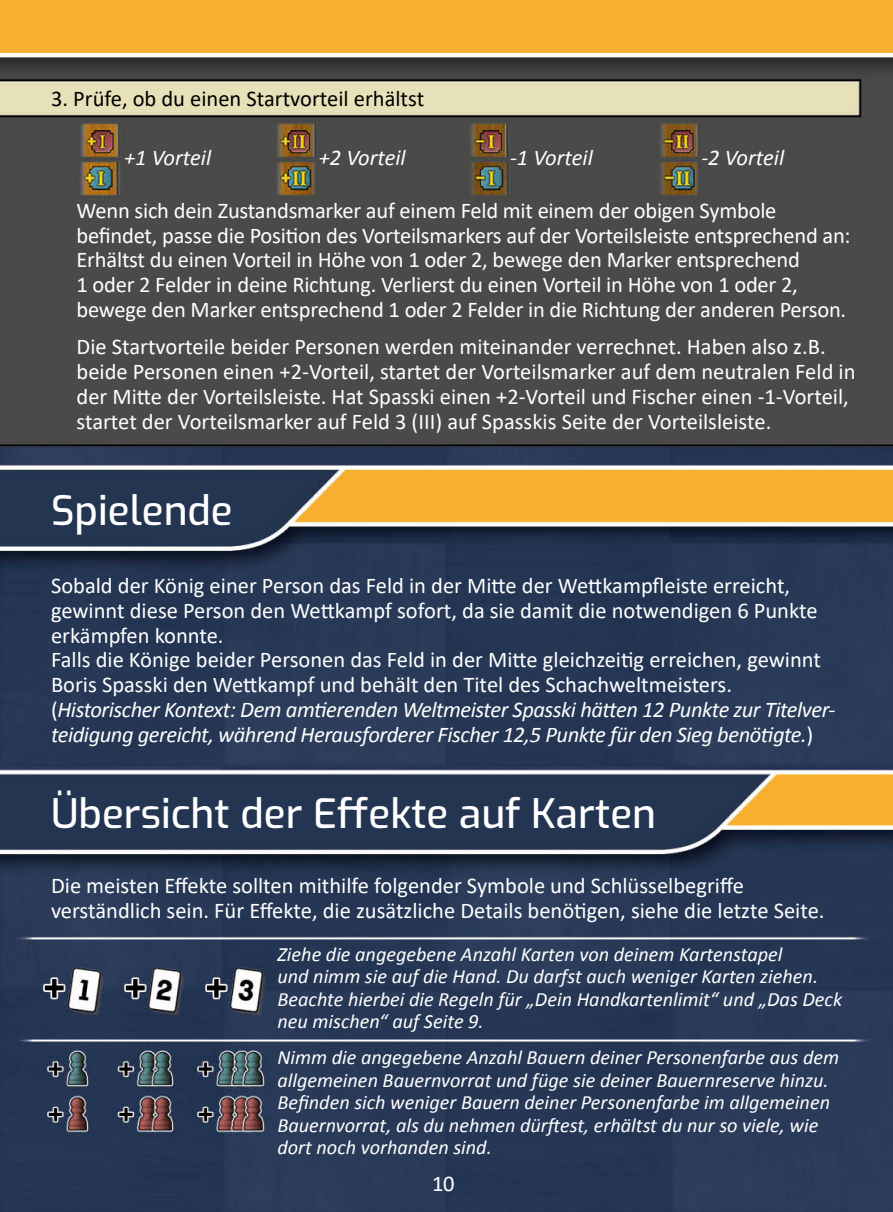
<style>
.page{position:relative;width:893px;height:1212px;background:#fff}
.page>*{position:absolute;margin:0;border:0;box-sizing:border-box;transform-origin:0 0}
.t1{font:100 40.5px "Exo";color:#fff}
.t2{font:22.5px/24.8px "Calibri";color:#fff}
.t3{font:22.5px "Calibri";color:#000}
.t4{font:italic 22.5px "Calibri";color:#fff}
.t5{font:italic 20.25px/22.5px "Calibri";color:#fff}
.s1{font-style:italic}
</style>
<div class="page">
<img style="left:0;top:0;width:893px;height:1212px">
<p class="t3" style="left:51px;top:83px;width:375px">3. Prüfe, ob du einen Startvorteil erhältst</p>
<p class="t4" style="left:124px;top:142px;width:89px">+1 Vorteil</p>
<p class="t4" style="left:319px;top:142px;width:89px">+2 Vorteil</p>
<p class="t4" style="left:510px;top:142px;width:84px">-1 Vorteil</p>
<p class="t4" style="left:701px;top:142px;width:84px">-2 Vorteil</p>
<p class="t2" style="left:77px;top:198px;width:776px">Wenn sich dein Zustandsmarker auf einem Feld mit einem der obigen Symbole befindet, passe die Position des Vorteilsmarkers auf der Vorteilsleiste entsprechend an:<br>Erhältst du einen Vorteil in Höhe von 1 oder 2, bewege den Marker entsprechend<br>1 oder 2 Felder in deine Richtung. Verlierst du einen Vorteil in Höhe von 1 oder 2, bewege den Marker entsprechend 1 oder 2 Felder in die Richtung der anderen Person.</p>
<p class="t2" style="left:77px;top:334px;width:780px">Die Startvorteile beider Personen werden miteinander verrechnet. Haben also z.B. beide Personen einen +2-Vorteil, startet der Vorteilsmarker auf dem neutralen Feld in der Mitte der Vorteilsleiste. Hat Spasski einen +2-Vorteil und Fischer einen -1-Vorteil, startet der Vorteilsmarker auf Feld 3 (III) auf Spasskis Seite der Vorteilsleiste.</p>
<h1 class="t1" style="left:51px;top:481px;width:183px">Spielende</h1>
<p class="t2" style="left:51px;top:573px;width:786px">Sobald der König einer Person das Feld in der Mitte der Wettkampfleiste erreicht, gewinnt diese Person den Wettkampf sofort, da sie damit die notwendigen 6 Punkte erkämpfen konnte.<br>Falls die Könige beider Personen das Feld in der Mitte gleichzeitig erreichen, gewinnt Boris Spasski den Wettkampf und behält den Titel des Schachweltmeisters. (<span class="s1">Historischer Kontext: Dem amtierenden Weltmeister Spasski hätten 12 Punkte zur Titelver&shy;teidigung gereicht, während Herausforderer Fischer 12,5 Punkte für den Sieg benötigte.</span>)</p>
<h1 class="t1" style="left:51px;top:784px;width:607px">Übersicht der Effekte auf Karten</h1>
<p class="t2" style="left:51px;top:872px;width:775px">Die meisten Effekte sollten mithilfe folgender Symbole und Schlüsselbegriffe verständlich sein. Für Effekte, die zusätzliche Details benötigen, siehe die letzte Seite.</p>
<p class="t5" style="left:277px;top:942px;width:566px">Ziehe die angegebene Anzahl Karten von deinem Kartenstapel<br>und nimm sie auf die Hand. Du darfst auch weniger Karten ziehen.<br>Beachte hierbei die Regeln für „Dein Handkartenlimit“ und „Das Deck neu mischen“ auf Seite 9.</p>
<p class="t5" style="left:277px;top:1046px;width:563px">Nimm die angegebene Anzahl Bauern deiner Personenfarbe aus dem allgemeinen Bauernvorrat und füge sie deiner Bauernreserve hinzu.<br>Befinden sich weniger Bauern deiner Personenfarbe im allgemeinen Bauernvorrat, als du nehmen dürftest, erhältst du nur so viele, wie dort noch vorhanden sind.</p>
<p class="t2" style="left:432px;top:1171px;width:24px">10</p>
</div>
